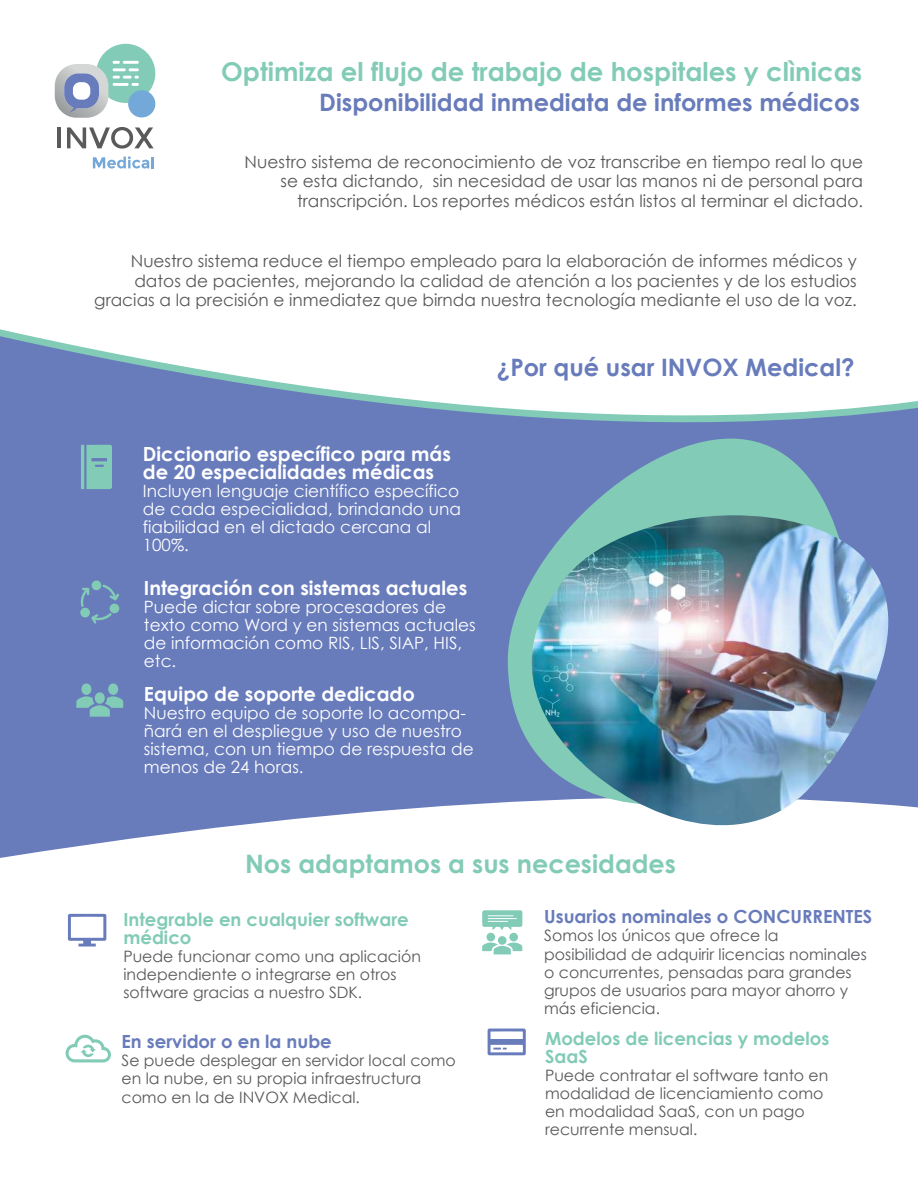
<style>
.page{position:relative;width:918px;height:1188px;background:#fff}
.page>*{position:absolute;margin:0;border:0;box-sizing:border-box;transform-origin:0 0}
.t1{font:700 25.95px "Century Gothic";color:#82cbb6}
.t2{font:700 25.35px "Century Gothic";color:#82cbb6}
.t3{font:700 24px "Century Gothic";color:#687bbb}
.t4{font:700 19.5px/18px "Century Gothic";color:#fff}
.t5{font:700 18.15px/18.1px "Century Gothic";color:#82cbb6}
.t6{font:700 18.15px "Century Gothic";color:#687bbb}
.t7{font:16.95px/19.5px "Century Gothic";color:#57585a;text-align:right}
.t8{font:16.95px/18px "Century Gothic";color:#fff}
.t9{font:15.75px/18.1px "Century Gothic";color:#57585a}
</style>
<div class="page">
<svg style="left:0;top:329px;width:918px;height:529px;fill:#687bbb"></svg>
<svg style="left:81px;top:445px;width:31px;height:44px"></svg>
<div style="left:80px;top:608px;width:10px;height:10px;background:#82cbb6;border-radius:50%"></div>
<div style="left:92px;top:580px;width:9px;height:10px;background:#82cbb6;border-radius:50%"></div>
<div style="left:110px;top:604px;width:9px;height:9px;background:#82cbb6;border-radius:50%"></div>
<svg style="left:91px;top:613px;width:21px;height:11px"></svg>
<svg style="left:102px;top:584px;width:17px;height:17px"></svg>
<svg style="left:81px;top:588px;width:8px;height:19px"></svg>
<svg style="left:76px;top:683px;width:47px;height:34px;background:#74a2b8"></svg>
<svg style="left:68px;top:914px;width:38px;height:33px"></svg>
<svg style="left:482px;top:910px;width:40px;height:20px"></svg>
<svg style="left:482px;top:942px;width:40px;height:12px"></svg>
<div style="left:486px;top:933px;width:9px;height:8px;background:#82cbb6;border-radius:50%"></div>
<div style="left:509px;top:933px;width:9px;height:8px;background:#82cbb6;border-radius:50%"></div>
<div style="left:498px;top:936px;width:9px;height:9px;background:#82cbb6;border-radius:50%"></div>
<svg style="left:488px;top:1029px;width:38px;height:26px"></svg>
<svg style="left:65px;top:1034px;width:46px;height:29px"></svg>
<div style="left:96px;top:44px;width:59px;height:59px;background:#82cbb6;border-radius:50%"></div>
<div style="left:128px;top:90px;width:27px;height:27px;background:#74a8d9;border-radius:50%"></div>
<svg style="left:55px;top:61px;width:84px;height:57px"></svg>
<svg style="left:93px;top:156px;width:61px;height:13px"></svg>
<hr style="left:58px;top:127px;width:3px;height:21px;background:#5a5a5b">
<svg style="left:67px;top:127px;width:87px;height:22px"></svg>
<svg style="left:508px;top:439px;width:348px;height:366px;background:#74a1b8"></svg>
<img style="left:510px;top:515px;width:408px;height:336px">
<img style="left:904px;top:672px;width:14px;height:175px">
<h1 class="t1" style="left:221px;top:52px;width:643px">Optimiza el flujo de trabajo de hospitales y clìnicas</h1>
<h3 class="t3" style="left:319px;top:84px;width:542px">Disponibilidad inmediata de informes médicos</h3>
<p class="t7" style="left:245px;top:152px;width:620px">Nuestro sistema de reconocimiento de voz transcribe en tiempo real lo que se esta dictando, sin necesidad de usar las manos ni de personal para transcripción. Los reportes médicos están listos al terminar el dictado.</p>
<p class="t7" style="left:94px;top:251px;width:764px">Nuestro sistema reduce el tiempo empleado para la elaboración de informes médicos y datos de pacientes, mejorando la calidad de atención a los pacientes y de los estudios gracias a la precisión e inmediatez que birnda nuestra tecnología mediante el uso de la voz.</p>
<h3 class="t3" style="left:497px;top:349px;width:359px">¿Por qué usar INVOX Medical?</h3>
<p class="t4" style="left:143px;top:444px;width:310px">Diccionario específico para más de 20 especialidades médicas</p>
<p class="t8" style="left:143px;top:482px;width:320px">Incluyen lenguaje científico específico de cada especialidad, brindando una fiabilidad en el dictado cercana al<br>100%.</p>
<p class="t4" style="left:144px;top:578px;width:325px">Integración con sistemas actuales</p>
<p class="t8" style="left:144px;top:598px;width:333px">Puede dictar sobre procesadores de texto como Word y en sistemas actuales de información como RIS, LIS, SIAP, HIS, etc.</p>
<p class="t4" style="left:144px;top:684px;width:273px">Equipo de soporte dedicado</p>
<p class="t8" style="left:144px;top:703px;width:331px">Nuestro equipo de soporte lo acompa&shy;ñará en el despliegue y uso de nuestro sistema, con un tiempo de respuesta de menos de 24 horas.</p>
<h2 class="t2" style="left:245px;top:844px;width:433px">Nos adaptamos a sus necesidades</h2>
<p class="t5" style="left:123px;top:909px;width:287px">Integrable en cualquier software médico</p>
<p class="t9" style="left:123px;top:947px;width:299px">Puede funcionar como una aplicación independiente o integrarse en otros software gracias a nuestro SDK.</p>
<p class="t6" style="left:122px;top:1028px;width:212px">En servidor o en la nube</p>
<p class="t9" style="left:122px;top:1051px;width:336px">Se puede desplegar en servidor local como en la nube, en su propia infraestructura como en la de INVOX Medical.</p>
<p class="t6" style="left:544px;top:903px;width:330px">Usuarios nominales o CONCURRENTES</p>
<p class="t9" style="left:544px;top:926px;width:324px">Somos los únicos que ofrece la<br>posibilidad de adquirir licencias nominales o concurrentes, pensadas para grandes grupos de usuarios para mayor ahorro y más eficiencia.</p>
<p class="t5" style="left:545px;top:1028px;width:286px">Modelos de licencias y modelos<br>SaaS</p>
<p class="t9" style="left:545px;top:1066px;width:285px">Puede contratar el software tanto en modalidad de licenciamiento como en modalidad SaaS, con un pago recurrente mensual.</p>
</div>
